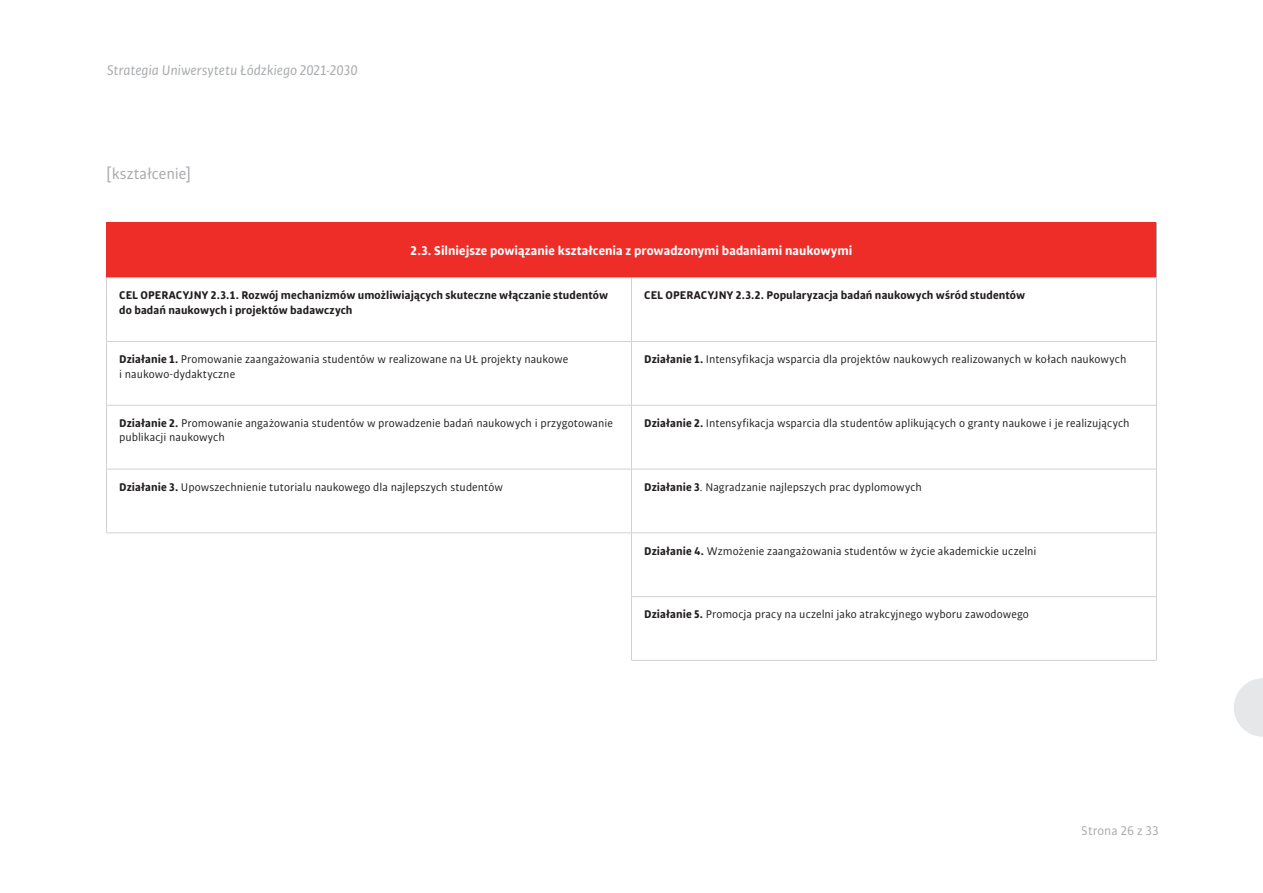
<style>
.page{position:relative;width:1263px;height:893px;background:#fff}
.page>*{position:absolute;margin:0;border:0;box-sizing:border-box;transform-origin:0 0}
.tytuł{font:16.5px "Bulo Rounded";letter-spacing:.005em;color:#a8a9ad}
.t1{font:italic 15px "Bulo Rounded";color:#939598}
.treść{font:700 13.5px "Bulo Rounded";color:#fff}
.t2{font:13.5px "Bulo Rounded";color:#939598}
.treść-2{font:12px/14.4px "Bulo Rounded";color:#231f20}
.treść-3{font:700 12px/14.4px "Bulo Rounded";letter-spacing:.005em;color:#231f20}
.s1{font-weight:700}
</style>
<div class="page">
<svg style="left:1234px;top:678px;width:29px;height:59px"></svg>
<div style="left:106px;top:222px;width:1050px;height:56px;background:#ee2d28"></div>
<hr style="left:1156px;top:222px;width:1px;height:55px;background:#a8a9ad">
<hr style="left:106px;top:341px;width:525px;height:1px;background:#d1d2d4">
<hr style="left:631px;top:341px;width:526px;height:1px;background:#d1d2d4">
<hr style="left:106px;top:405px;width:525px;height:1px;background:#d1d2d4">
<hr style="left:631px;top:405px;width:526px;height:1px;background:#d1d2d4">
<hr style="left:631px;top:469px;width:526px;height:1px;background:#d1d2d4">
<hr style="left:631px;top:533px;width:526px;height:1px;background:#d1d2d4">
<hr style="left:631px;top:596px;width:526px;height:1px;background:#d1d2d4">
<hr style="left:106px;top:469px;width:525px;height:1px;background:#d1d2d4">
<hr style="left:106px;top:277px;width:525px;height:1px;background:#d1d2d4">
<hr style="left:106px;top:278px;width:1px;height:63px;background:#d1d2d4">
<hr style="left:106px;top:342px;width:1px;height:63px;background:#d1d2d4">
<hr style="left:106px;top:405px;width:1px;height:64px;background:#d1d2d4">
<hr style="left:106px;top:469px;width:1px;height:64px;background:#d1d2d4">
<hr style="left:106px;top:533px;width:525px;height:1px;background:#d1d2d4">
<hr style="left:631px;top:277px;width:526px;height:1px;background:#d1d2d4">
<hr style="left:631px;top:278px;width:1px;height:63px;background:#d1d2d4">
<hr style="left:1156px;top:278px;width:1px;height:63px;background:#d1d2d4">
<hr style="left:631px;top:342px;width:1px;height:63px;background:#d1d2d4">
<hr style="left:1156px;top:342px;width:1px;height:63px;background:#d1d2d4">
<hr style="left:631px;top:405px;width:1px;height:64px;background:#d1d2d4">
<hr style="left:1156px;top:405px;width:1px;height:64px;background:#d1d2d4">
<hr style="left:631px;top:469px;width:1px;height:64px;background:#d1d2d4">
<hr style="left:1156px;top:469px;width:1px;height:64px;background:#d1d2d4">
<hr style="left:631px;top:533px;width:1px;height:63px;background:#d1d2d4">
<hr style="left:1156px;top:533px;width:1px;height:63px;background:#d1d2d4">
<hr style="left:631px;top:597px;width:1px;height:63px;background:#d1d2d4">
<hr style="left:1156px;top:597px;width:1px;height:63px;background:#d1d2d4">
<hr style="left:631px;top:660px;width:526px;height:1px;background:#d1d2d4">
<p class="t1" style="left:107px;top:61px;width:252px">Strategia Uniwersytetu Łódzkiego 2021-2030</p>
<p class="tytuł" style="left:106px;top:163px;width:86px">[kształcenie]</p>
<p class="treść" style="left:411px;top:242px;width:443px">2.3. Silniejsze powiązanie kształcenia z prowadzonymi badaniami naukowymi</p>
<p class="treść-3" style="left:119px;top:288px;width:490px">CEL OPERACYJNY 2.3.1. Rozwój mechanizmów umożliwiających skuteczne włączanie studentów do badań naukowych i projektów badawczych</p>
<p class="treść-3" style="left:644px;top:288px;width:382px">CEL OPERACYJNY 2.3.2. Popularyzacja badań naukowych wśród studentów</p>
<p class="treść-2" style="left:119px;top:352px;width:451px"><span class="s1">Działanie 1.</span> Promowanie zaangażowania studentów w realizowane na UŁ projekty naukowe i naukowo-dydaktyczne</p>
<p class="treść-2" style="left:644px;top:352px;width:484px"><span class="s1">Działanie 1.</span> Intensyfikacja wsparcia dla projektów naukowych realizowanych w kołach naukowych</p>
<p class="treść-2" style="left:119px;top:416px;width:495px"><span class="s1">Działanie 2.</span> Promowanie angażowania studentów w prowadzenie badań naukowych i przygotowanie publikacji naukowych</p>
<p class="treść-2" style="left:644px;top:416px;width:487px"><span class="s1">Działanie 2.</span> Intensyfikacja wsparcia dla studentów aplikujących o granty naukowe i je realizujących</p>
<p class="treść-2" style="left:119px;top:480px;width:385px"><span class="s1">Działanie 3.</span> Upowszechnienie tutorialu naukowego dla najlepszych studentów</p>
<p class="treść-2" style="left:644px;top:480px;width:279px"><span class="s1">Działanie 3</span>. Nagradzanie najlepszych prac dyplomowych</p>
<p class="treść-2" style="left:644px;top:543px;width:394px"><span class="s1">Działanie 4.</span> Wzmożenie zaangażowania studentów w życie akademickie uczelni</p>
<p class="treść-2" style="left:644px;top:607px;width:386px"><span class="s1">Działanie 5.</span> Promocja pracy na uczelni jako atrakcyjnego wyboru zawodowego</p>
<p class="t2" style="left:1082px;top:822px;width:79px">Strona 26 z 33</p>
</div>
